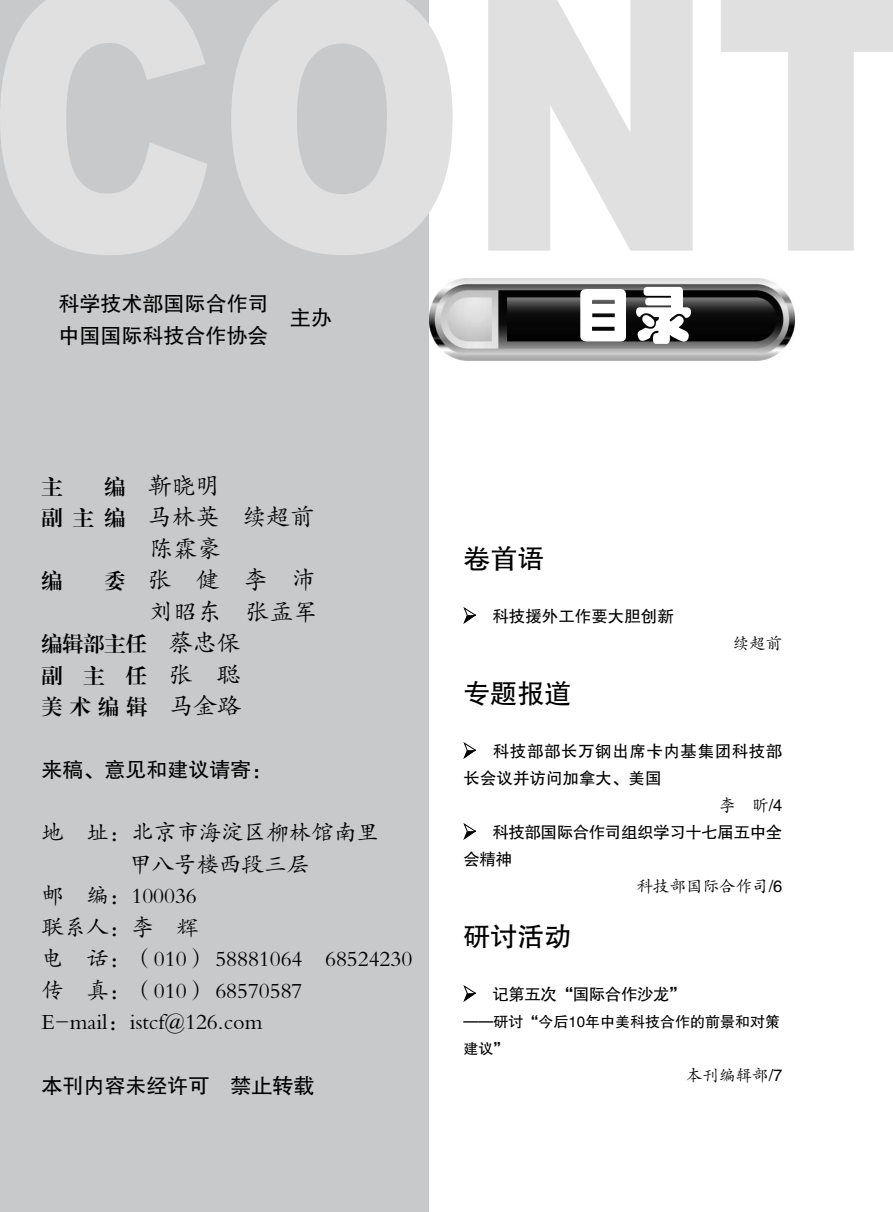
<style>
.page{position:relative;width:893px;height:1212px;background:#fff}
.page>*{position:absolute;margin:0;border:0;box-sizing:border-box;transform-origin:0 0}
.t1{font:60px "FZHPJW GB1 0";color:#fff}
.t2{font:27px "FZHTJW GB1 0";color:#000}
.t3{font:24px/31.5px "FZKTJW GB1 0";color:#000;text-align:right}
.t4{font:22.5px "FZKTJW GB1 0";color:#000}
.t5{font:21px "FZHTJW GB1 0";color:#000}
.t6{font:21px/31.5px "FZXBSJW GB1 0";letter-spacing:.35em;color:#000;text-align:justify}
.t7{font:16.5px/27px "FZHTJW GB1 0";letter-spacing:-.025em;color:#000}
.t8{font:16.5px/27px "FZHTJW GB1 0";letter-spacing:.035em;color:#000}
.t9{font:16.5px "FZKTJW GB1 0";color:#000}
.t10{font:16.5px "FZHTJW GB1 0";color:#000}
.t11{font:15px/27px "FZHTJW GB1 0";color:#000}
.s1{font-family:"FZXBSJW GB1 0";font-size:21px}
.s2{font-family:"FZKTJW GB1 0";font-size:24px}
.s3{font-family:"FZHTJW GB1 0"}
</style>
<div class="page">
<div style="left:0;top:0;width:429px;height:1212px;background:#c8c9ca"></div>
<svg style="left:0;top:0;width:893px;height:255px;fill:#e0e0e1"></svg>
<img style="left:429px;top:279px;width:365px;height:81px">
<svg style="left:463px;top:607px;width:13px;height:17px"></svg>
<svg style="left:463px;top:742px;width:13px;height:17px"></svg>
<svg style="left:463px;top:823px;width:13px;height:17px"></svg>
<svg style="left:463px;top:985px;width:13px;height:17px"></svg>
<p class="t5" style="left:59px;top:293px;width:211px">科学技术部国际合作司</p>
<p class="t5" style="left:58px;top:324px;width:211px">中国国际科技合作协会</p>
<p class="t5" style="left:290px;top:306px;width:43px">主办</p>
<p class="t6" style="left:41px;top:472px;width:22px">主</p>
<p class="t3" style="left:104px;top:470px;width:117px"><span class="s1">编</span> 靳晓明</p>
<p class="t3" style="left:41px;top:502px;width:274px"><span class="s1">副主编</span> 马林英 续超前</p>
<p class="t3" style="left:149px;top:533px;width:73px">陈霖豪</p>
<p class="t6" style="left:41px;top:566px;width:22px">编</p>
<p class="t3" style="left:104px;top:565px;width:214px"><span class="s1">委</span> 张 健 李 沛刘昭东 张孟军</p>
<p class="t6" style="left:41px;top:629px;width:201px">编辑部主任 <span class="s2">蔡忠保</span>副主任<span class="s2">张 聪</span>美术编辑 <span class="s2">马金路</span></p>
<p class="t5" style="left:41px;top:758px;width:232px">来稿、意见和建议请寄：</p>
<p class="t4" style="left:41px;top:821px;width:339px">地 址：北京市海淀区柳林馆南里</p>
<p class="t4" style="left:129px;top:852px;width:181px">甲八号楼西段三层</p>
<p class="t4" style="left:41px;top:884px;width:157px">邮 编：100036</p>
<p class="t4" style="left:41px;top:915px;width:159px">联系人：李 辉</p>
<p class="t4" style="left:41px;top:947px;width:372px">电 话：（010） 58881064 68524230</p>
<p class="t4" style="left:41px;top:978px;width:263px">传 真：（010） 68570587</p>
<p class="t4" style="left:41px;top:1010px;width:223px">E-mail：istcf@126.com</p>
<p class="t5" style="left:41px;top:1073px;width:274px">本刊内容未经许可 禁止转载</p>
<h1 class="t1" style="left:573px;top:283px;width:121px">目录</h1>
<p class="t2" style="left:463px;top:544px;width:82px">卷首语</p>
<p class="t10" style="left:492px;top:607px;width:183px">科技援外工作要大胆创新</p>
<p class="t9" style="left:733px;top:635px;width:51px">续超前</p>
<p class="t2" style="left:463px;top:679px;width:109px">专题报道</p>
<p class="t8" style="left:463px;top:738px;width:320px;text-indent:29px">科技部部长万钢出席卡内基集团科技部长会议并访问加拿大、美国</p>
<p class="t9" style="left:719px;top:797px;width:65px">李 昕<span class="s3">/4</span></p>
<p class="t7" style="left:463px;top:819px;width:320px;text-indent:29px">科技部国际合作司组织学习十七届五中全会精神</p>
<p class="t9" style="left:637px;top:878px;width:147px">科技部国际合作司<span class="s3">/6</span></p>
<p class="t2" style="left:463px;top:922px;width:109px">研讨活动</p>
<p class="t7" style="left:492px;top:981px;width:195px">记第五次“国际合作沙龙”</p>
<p class="t11" style="left:463px;top:1009px;width:318px">——研讨“今后10年中美科技合作的前景和对策建议”</p>
<p class="t9" style="left:686px;top:1067px;width:98px">本刊编辑部<span class="s3">/7</span></p>
</div>
